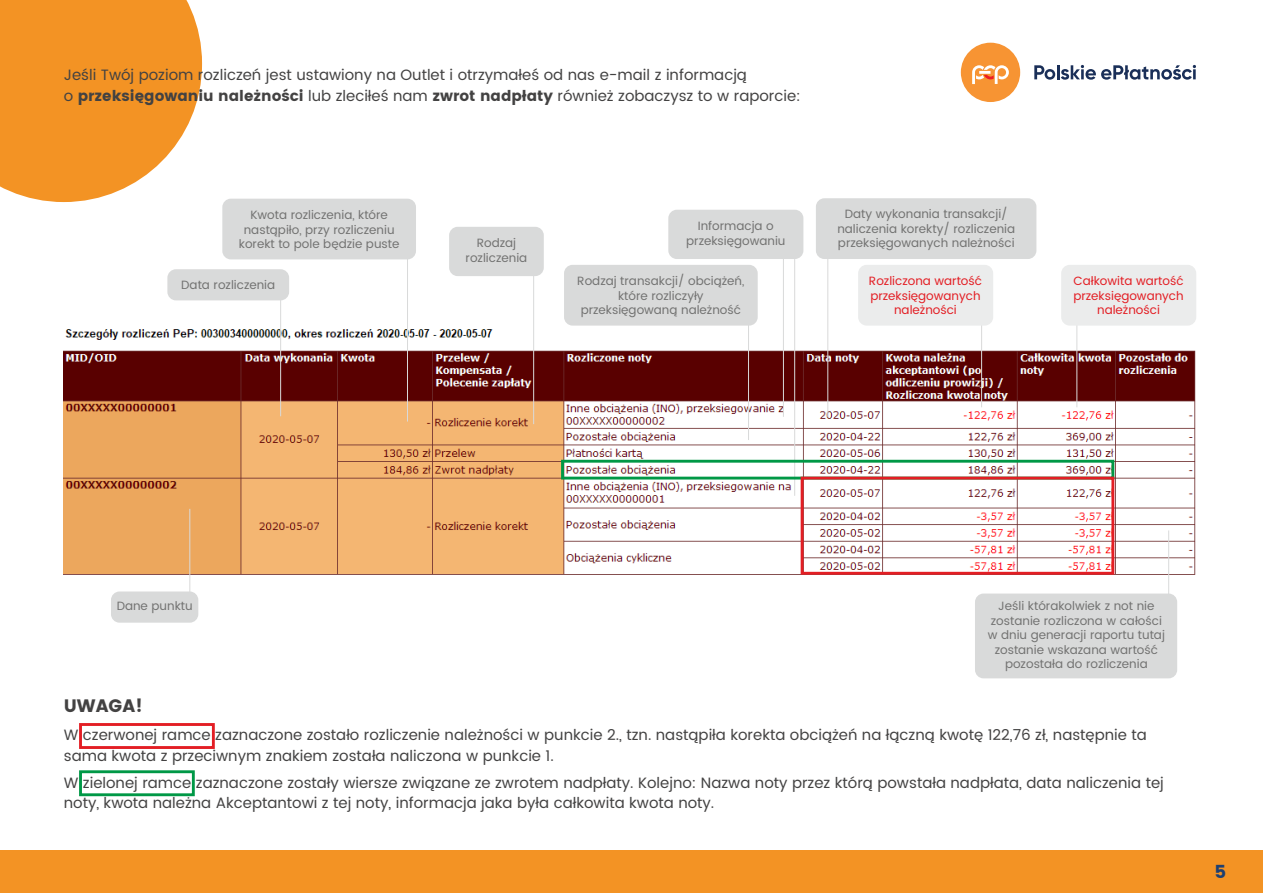
<style>
.page{position:relative;width:1263px;height:893px;background:#fff}
.page>*{position:absolute;margin:0;border:0;box-sizing:border-box;transform-origin:0 0}
.t1{font:700 18px "Poppins";color:#434242}
.t2{font:700 18px "Poppins";color:#1e4071}
.t3{font:15px/20.2px "Poppins";color:#434242}
.t4{font:12px/14.4px "Poppins";color:#727271;text-align:center}
.t5{font:12px/14.4px "Poppins";color:#e31e24;text-align:center}
.s1{font-weight:700}
</style>
<div class="page">
<div style="left:0;top:850px;width:1263px;height:43px;background:#f39324"></div>
<img style="left:64px;top:326px;width:1132px;height:252px">
<svg style="left:0;top:0;width:202px;height:202px;background:#f49f3d"></svg>
<div style="left:961px;top:43px;width:59px;height:59px;background:#f79433;border-radius:50%"></div>
<svg style="left:972px;top:65px;width:37px;height:19px"></svg>
<svg style="left:1034px;top:65px;width:162px;height:15px"></svg>
<hr style="left:280px;top:289px;width:1px;height:127px;background:#d9dada">
<div style="left:167px;top:269px;width:122px;height:31px;background:#d9dada;border-radius:9px"></div>
<hr style="left:189px;top:509px;width:1px;height:105px;background:#d9dada">
<div style="left:111px;top:591px;width:87px;height:32px;background:#d9dada;border-radius:9px"></div>
<hr style="left:748px;top:317px;width:1px;height:123px;background:#d9dada">
<hr style="left:783px;top:259px;width:1px;height:158px;background:#d9dada">
<div style="left:668px;top:210px;width:135px;height:49px;background:#d9dada;border-radius:9px"></div>
<hr style="left:981px;top:301px;width:1px;height:106px;background:#d9dada">
<div style="left:858px;top:265px;width:135px;height:61px;background:#ebecec;border-radius:9px"></div>
<hr style="left:1076px;top:301px;width:1px;height:106px;background:#d9dada">
<hr style="left:533px;top:234px;width:1px;height:190px;background:#d9dada">
<div style="left:449px;top:227px;width:95px;height:49px;background:#d9dada;border-radius:9px"></div>
<hr style="left:827px;top:212px;width:1px;height:205px;background:#d9dada">
<div style="left:816px;top:198px;width:220px;height:61px;background:#d9dada;border-radius:9px"></div>
<hr style="left:1168px;top:530px;width:1px;height:112px;background:#d9dada">
<div style="left:975px;top:594px;width:202px;height:84px;background:#d9dada;border-radius:9px"></div>
<hr style="left:407px;top:204px;width:1px;height:217px;background:#d9dada">
<div style="left:222px;top:199px;width:194px;height:60px;background:#d9dada;border-radius:9px"></div>
<div style="left:564px;top:265px;width:194px;height:61px;background:#d9dada;border-radius:9px"></div>
<hr style="left:794px;top:259px;width:1px;height:237px;background:#d9dada">
<div style="left:1061px;top:265px;width:135px;height:61px;background:#ebecec;border-radius:9px"></div>
<div style="left:561px;top:460px;width:553px;height:19px;border:3px solid #009846"></div>
<div style="left:801px;top:477px;width:313px;height:98px;border:3px solid #e31e24"></div>
<div style="left:79px;top:723px;width:136px;height:26px;border:3px solid #e31e24"></div>
<div style="left:79px;top:770px;width:116px;height:26px;border:3px solid #009846"></div>
<p class="t3" style="left:64px;top:65px;width:738px">Jeśli Twój poziom rozliczeń jest ustawiony na Outlet i otrzymałeś od nas e-mail z informacją<br>o <span class="s1">przeksięgowaniu należności</span> lub zleciłeś nam <span class="s1">zwrot nadpłaty</span> również zobaczysz to w raporcie:</p>
<p class="t4" style="left:239px;top:208px;width:162px">Kwota rozliczenia, które nastąpiło, przy rozliczeniu korekt to pole będzie puste</p>
<p class="t4" style="left:466px;top:236px;width:63px">Rodzaj rozliczenia</p>
<p class="t4" style="left:686px;top:219px;width:101px">Informacja o przeksięgowaniu</p>
<p class="t4" style="left:837px;top:207px;width:179px">Daty wykonania transakcji/ naliczenia korekty/ rozliczenia przeksięgowanych należności</p>
<p class="t4" style="left:181px;top:278px;width:95px">Data rozliczenia</p>
<p class="t4" style="left:577px;top:274px;width:169px">Rodzaj transakcji/ obciążeń, które rozliczyły przeksięgowaną należność</p>
<p class="t5" style="left:1073px;top:274px;width:112px">Całkowita wartość przeksięgowanych należności</p>
<p class="t5" style="left:869px;top:274px;width:115px">Rozliczona wartość przeksięgowanych należności</p>
<p class="t4" style="left:117px;top:599px;width:77px">Dane punktu</p>
<p class="t1" style="left:64px;top:693px;width:81px">UWAGA!</p>
<p class="t4" style="left:988px;top:599px;width:179px">Jeśli którakolwiek z not nie zostanie rozliczona w całości w dniu generacji raportu tutaj zostanie wskazana wartość pozostała do rozliczenia</p>
<p class="t3" style="left:64px;top:725px;width:1085px">W czerwonej ramce zaznaczone zostało rozliczenie należności w punkcie 2., tzn. nastąpiła korekta obciążeń na łączną kwotę 122,76 zł, następnie ta sama kwota z przeciwnym znakiem została naliczona w punkcie 1.</p>
<p class="t3" style="left:64px;top:772px;width:1101px">W zielonej ramce zaznaczone zostały wiersze związane ze zwrotem nadpłaty. Kolejno: Nazwa noty przez którą powstała nadpłata, data naliczenia tej noty, kwota należna Akceptantowi z tej noty, informacja jaka była całkowita kwota noty.</p>
<p class="t2" style="left:1214px;top:859px;width:13px">5</p>
</div>
